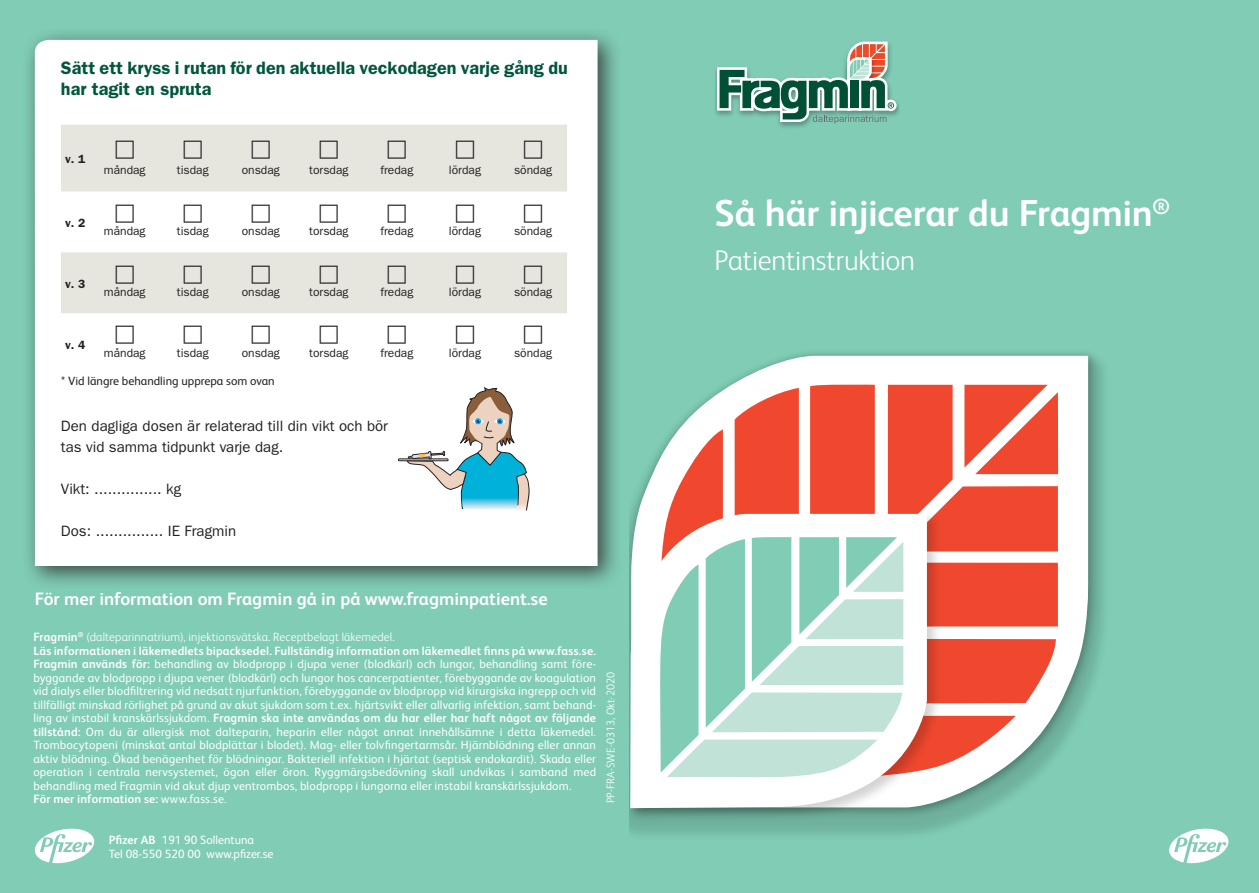
<style>
.page{position:relative;width:1259px;height:893px;background:#80ccb5}
.page>*{position:absolute;margin:0;border:0;box-sizing:border-box;transform-origin:0 0}
._2_Rubrik_2{font:700 37.5px "FS Albert Pro";letter-spacing:-.01em;color:#fff}
._2_Rubrik_2-2{font:300 28.5px "FS Albert Pro";letter-spacing:-.01em;color:#fff}
._2_Rubrik_2-3{font:600 18px/21px "ITC Franklin Gothic Std";color:#00573c}
.t1{font:700 18px "FS Albert Pro";color:#fff}
._4_Bröd{font:15px/21px "ITC Franklin Gothic Std";color:#231f20}
.t2{font:12px/13.5px "FS Albert Pro";letter-spacing:.005em;color:#fff;text-align:justify}
._4_Bröd-2{font:12px "ITC Franklin Gothic Std";color:#231f20}
.t3{font:300 12px "FS Albert Pro";letter-spacing:.01em;color:#fff}
.t4{font:12px "FS Albert Pro";color:#231f20}
.t5{font:700 12px "FS Albert Pro";letter-spacing:.01em;color:#fff}
._4_Bröd-3{font:600 12px "ITC Franklin Gothic Std";color:#231f20}
.t6{font:300 11.25px "FS Albert Pro";color:#fff}
.s1{font-weight:700}
.s2{font-weight:400}
</style>
<div class="page">
<img style="left:785px;top:351px;width:318px;height:472px">
<svg style="left:630px;top:356px;width:459px;height:452px;fill:#fff"></svg>
<img style="left:629px;top:507px;width:316px;height:319px">
<svg style="left:629px;top:514px;width:298px;height:294px;background:#f4f7f6"></svg>
<svg style="left:655px;top:384px;width:403px;height:393px"></svg>
<svg style="left:1169px;top:829px;width:59px;height:34px"></svg>
<svg style="left:35px;top:829px;width:59px;height:34px"></svg>
<svg style="left:715px;top:41px;width:184px;height:84px"></svg>
<div style="left:22px;top:27px;width:600px;height:563px;background:#231f20;opacity:.75"></div>
<div style="left:35px;top:40px;width:562px;height:526px;background:#fff"></div>
<svg style="left:61px;top:125px;width:506px;height:188px;background:#eeeee8"></svg>
<div style="left:398px;top:459px;width:50px;height:2px;border:1px solid #231f20"></div>
<svg style="left:406px;top:388px;width:125px;height:124px;background:#c0d7da"></svg>
<svg style="left:116px;top:140px;width:18px;height:18px"></svg>
<svg style="left:184px;top:140px;width:18px;height:18px"></svg>
<svg style="left:252px;top:140px;width:18px;height:18px"></svg>
<svg style="left:320px;top:140px;width:18px;height:18px"></svg>
<svg style="left:388px;top:140px;width:18px;height:18px"></svg>
<svg style="left:456px;top:140px;width:18px;height:18px"></svg>
<svg style="left:524px;top:140px;width:18px;height:18px"></svg>
<svg style="left:116px;top:204px;width:18px;height:18px"></svg>
<svg style="left:184px;top:204px;width:18px;height:18px"></svg>
<svg style="left:252px;top:204px;width:18px;height:18px"></svg>
<svg style="left:320px;top:204px;width:18px;height:18px"></svg>
<svg style="left:388px;top:204px;width:18px;height:18px"></svg>
<svg style="left:456px;top:204px;width:18px;height:18px"></svg>
<svg style="left:524px;top:204px;width:18px;height:18px"></svg>
<svg style="left:116px;top:265px;width:18px;height:18px"></svg>
<svg style="left:184px;top:265px;width:18px;height:18px"></svg>
<svg style="left:252px;top:265px;width:18px;height:18px"></svg>
<svg style="left:320px;top:265px;width:18px;height:18px"></svg>
<svg style="left:388px;top:265px;width:18px;height:18px"></svg>
<svg style="left:456px;top:265px;width:18px;height:18px"></svg>
<svg style="left:524px;top:265px;width:18px;height:18px"></svg>
<svg style="left:116px;top:326px;width:18px;height:18px"></svg>
<svg style="left:184px;top:326px;width:18px;height:18px"></svg>
<svg style="left:252px;top:326px;width:18px;height:18px"></svg>
<svg style="left:320px;top:326px;width:18px;height:18px"></svg>
<svg style="left:388px;top:326px;width:18px;height:18px"></svg>
<svg style="left:456px;top:326px;width:18px;height:18px"></svg>
<svg style="left:524px;top:326px;width:18px;height:18px"></svg>
<p class="_2_Rubrik_2-3" style="left:61px;top:58px;width:508px">Sätt ett kryss i rutan för den aktuella veckodagen varje gång du har tagit en spruta</p>
<p class="_4_Bröd-3" style="left:65px;top:152px;width:22px">v. 1</p>
<p class="_4_Bröd-3" style="left:65px;top:216px;width:22px">v. 2</p>
<p class="_4_Bröd-3" style="left:65px;top:277px;width:22px">v. 3</p>
<p class="_4_Bröd-3" style="left:65px;top:338px;width:22px">v. 4</p>
<p class="_4_Bröd-2" style="left:104px;top:164px;width:43px">måndag</p>
<p class="_4_Bröd-2" style="left:177px;top:164px;width:33px">tisdag</p>
<p class="_4_Bröd-2" style="left:242px;top:164px;width:40px">onsdag</p>
<p class="_4_Bröd-2" style="left:309px;top:164px;width:41px">torsdag</p>
<p class="_4_Bröd-2" style="left:380px;top:164px;width:34px">fredag</p>
<p class="_4_Bröd-2" style="left:449px;top:164px;width:34px">lördag</p>
<p class="_4_Bröd-2" style="left:514px;top:164px;width:40px">söndag</p>
<p class="_4_Bröd-2" style="left:104px;top:224px;width:43px">måndag</p>
<p class="_4_Bröd-2" style="left:177px;top:224px;width:33px">tisdag</p>
<p class="_4_Bröd-2" style="left:242px;top:224px;width:40px">onsdag</p>
<p class="_4_Bröd-2" style="left:309px;top:224px;width:41px">torsdag</p>
<p class="_4_Bröd-2" style="left:380px;top:224px;width:34px">fredag</p>
<p class="_4_Bröd-2" style="left:449px;top:224px;width:34px">lördag</p>
<p class="_4_Bröd-2" style="left:514px;top:224px;width:40px">söndag</p>
<p class="_4_Bröd-2" style="left:104px;top:285px;width:43px">måndag</p>
<p class="_4_Bröd-2" style="left:177px;top:285px;width:33px">tisdag</p>
<p class="_4_Bröd-2" style="left:242px;top:285px;width:40px">onsdag</p>
<p class="_4_Bröd-2" style="left:309px;top:285px;width:41px">torsdag</p>
<p class="_4_Bröd-2" style="left:380px;top:285px;width:34px">fredag</p>
<p class="_4_Bröd-2" style="left:449px;top:285px;width:34px">lördag</p>
<p class="_4_Bröd-2" style="left:514px;top:285px;width:40px">söndag</p>
<p class="_4_Bröd-2" style="left:104px;top:346px;width:43px">måndag</p>
<p class="_4_Bröd-2" style="left:177px;top:346px;width:33px">tisdag</p>
<p class="_4_Bröd-2" style="left:242px;top:346px;width:40px">onsdag</p>
<p class="_4_Bröd-2" style="left:309px;top:346px;width:41px">torsdag</p>
<p class="_4_Bröd-2" style="left:380px;top:346px;width:34px">fredag</p>
<p class="_4_Bröd-2" style="left:449px;top:346px;width:34px">lördag</p>
<p class="_4_Bröd-2" style="left:514px;top:346px;width:40px">söndag</p>
<p class="t4" style="left:61px;top:372px;width:215px">* Vid längre behandling upprepa som ovan</p>
<p class="_4_Bröd" style="left:61px;top:416px;width:328px">Den dagliga dosen är relaterad till din vikt och bör tas vid samma tidpunkt varje dag.</p>
<p class="_4_Bröd" style="left:61px;top:479px;width:122px">Vikt: ............... kg</p>
<p class="_4_Bröd" style="left:61px;top:521px;width:177px">Dos: ............... IE Fragmin</p>
<p class="t1" style="left:35px;top:586px;width:514px">För mer information om Fragmin gå in på www.fragminpatient.se</p>
<p class="t3" style="left:33px;top:629px;width:363px"><span class="s1">Fragmin</span><sup>®</sup> (dalteparinnatrium), injektionsvätska. Receptbelagt läkemedel.</p>
<p class="t2" style="left:33px;top:643px;width:564px"><span class="s1">Läs informationen i läkemedlets bipacksedel. Fullständig information om läkemedlet finns på www.fass.se.<br>Fragmin används för:</span> behandling av blodpropp i djupa vener (blodkärl) och lungor, behandling samt före&shy;byggande av blodpropp i djupa vener (blodkärl) och lungor hos cancerpatienter, förebyggande av koagulation vid dialys eller blodfiltrering vid nedsatt njurfunktion, förebyggande av blodpropp vid kirurgiska ingrepp och vid tillfälligt minskad rörlighet på grund av akut sjukdom som t.ex. hjärtsvikt eller allvarlig infektion, samt behand&shy;ling av instabil kranskärlssjukdom. <span class="s1">Fragmin ska inte användas om du har eller har haft något av följande tillstånd:</span> Om du är allergisk mot dalteparin, heparin eller något annat innehållsämne i detta läkemedel.<br>Trombocytopeni (minskat antal blodplättar i blodet). Mag- eller tolvfingertarmsår. Hjärnblödning eller annan aktiv blödning. Ökad benägenhet för blödningar. Bakteriell infektion i hjärtat (septisk endokardit). Skada eller operation i centrala nervsystemet, ögon eller öron. Ryggmärgsbedövning skall undvikas i samband med behandling med Fragmin vid akut djup ventrombos, blodpropp i lungorna eller instabil kranskärlssjukdom.</p>
<p class="t5" style="left:33px;top:791px;width:195px">För mer information se: <span class="s2">www.fass.se.</span></p>
<p class="t6" style="left:603px;top:803px;width:132px;rotate:-90deg">PP-FRA-SWE-0313, Okt-2020</p>
<p class="t2" style="left:109px;top:832px;width:147px"><span class="s1">Pfizer AB</span> 191 90 Sollentuna</p>
<p class="t2" style="left:109px;top:846px;width:166px">Tel 08-550 520 00 www.pfizer.se</p>
<p class="_2_Rubrik_2" style="left:714px;top:187px;width:457px">Så här injicerar du Fragmin<sup>®</sup></p>
<p class="_2_Rubrik_2-2" style="left:714px;top:240px;width:202px">Patientinstruktion</p>
</div>
